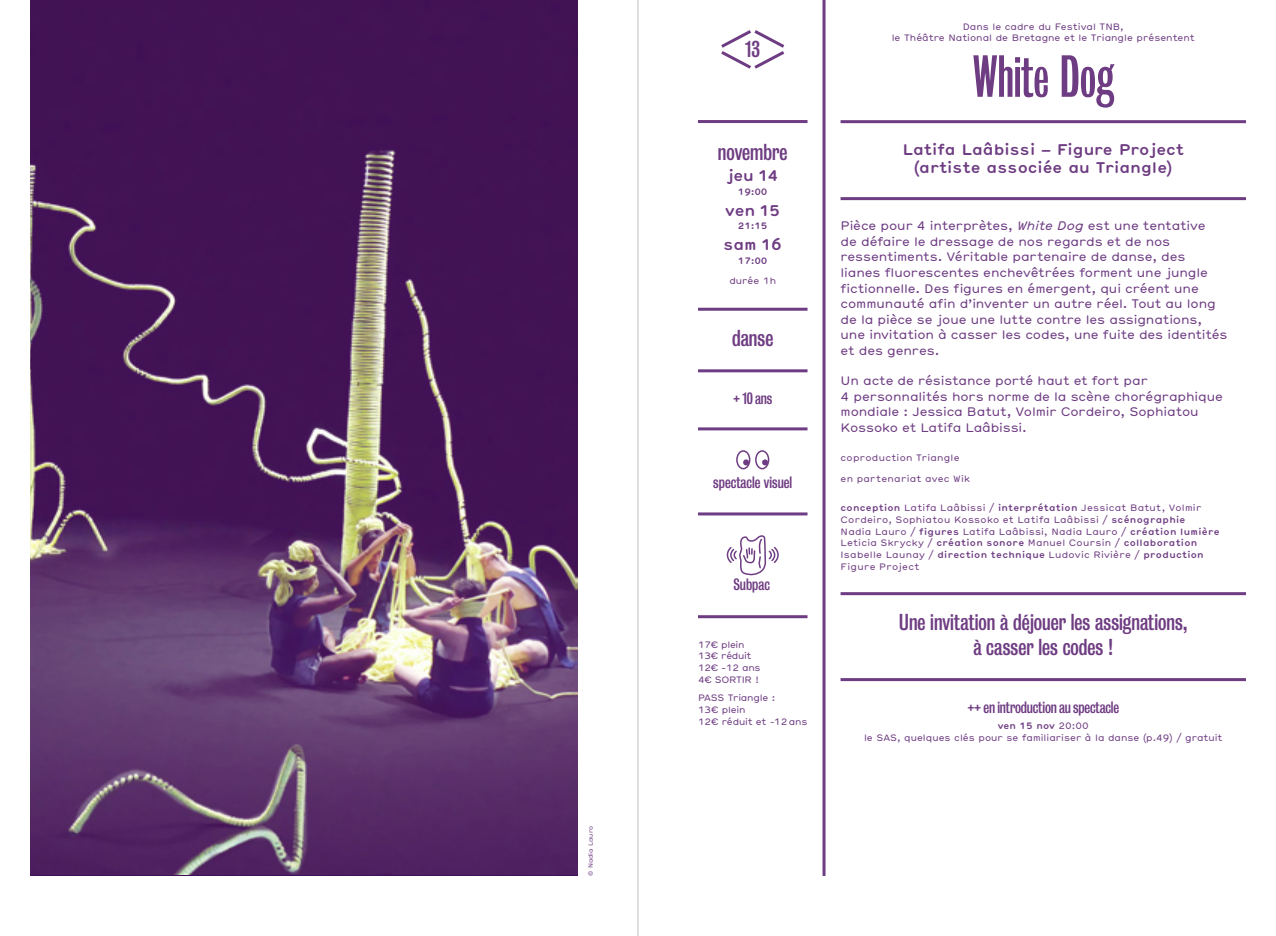
<style>
.page{position:relative;width:1276px;height:936px;background:#fff}
.page>*{position:absolute;margin:0;border:0;box-sizing:border-box;transform-origin:0 0}
.t1{font:54px "Bureau Grot Comp";color:#6e3c82}
.t2{font:21px/24.2px "Bureau Grot Cond";color:#6e3c82;text-align:center}
.t3{font:700 15px/18.6px "Hermes";color:#6e3c82;text-align:center}
.t4{font:15px "Bureau Grot Cond";letter-spacing:-.01em;color:#6e3c82}
.t5{font:12px/15.6px "Hermes";letter-spacing:-.01em;color:#6e3c82}
.t6{font:9px/11.7px "Hermes";letter-spacing:.02em;color:#6e3c82}
.t7{font:9px/11.7px "Hermes";color:#6e3c82;text-align:center}
.t8{font:9px/11.7px "Hermes";letter-spacing:-.02em;color:#6e3c82}
.t9{font:9px/11.7px "Hermes";letter-spacing:-.035em;color:#6e3c82}
.t10{font:700 9px "Hermes";letter-spacing:-.02em;color:#6e3c82}
.t11{font:6px "Hermes";color:#6e3c82}
.s1{font-style:italic}
.s2{font-weight:700}
</style>
<div class="page">
<img style="left:30px;top:0;width:548px;height:874px">
<hr style="left:822px;top:0;width:3px;height:875px;background:#6e3c82">
<hr style="left:840px;top:120px;width:406px;height:3px;background:#6e3c82">
<hr style="left:840px;top:197px;width:406px;height:3px;background:#6e3c82">
<hr style="left:840px;top:592px;width:406px;height:3px;background:#6e3c82">
<hr style="left:840px;top:678px;width:406px;height:3px;background:#6e3c82">
<svg style="left:721px;top:30px;width:64px;height:39px"></svg>
<hr style="left:698px;top:120px;width:109px;height:3px;background:#6e3c82">
<hr style="left:698px;top:308px;width:109px;height:3px;background:#6e3c82">
<hr style="left:698px;top:369px;width:109px;height:3px;background:#6e3c82">
<hr style="left:698px;top:427px;width:109px;height:3px;background:#6e3c82">
<svg style="left:743px;top:459px;width:4px;height:6px"></svg>
<div style="left:736px;top:450px;width:14px;height:19px;border:2px solid #6e3c82;border-radius:50%"></div>
<svg style="left:762px;top:459px;width:4px;height:6px"></svg>
<div style="left:755px;top:450px;width:14px;height:19px;border:2px solid #6e3c82;border-radius:50%"></div>
<hr style="left:698px;top:512px;width:109px;height:3px;background:#6e3c82">
<svg style="left:726px;top:535px;width:53px;height:41px"></svg>
<hr style="left:698px;top:615px;width:109px;height:3px;background:#6e3c82">
<hr style="left:638px;top:0;width:1px;height:935px;background:#bcbdc0">
<p class="t11" style="left:586px;top:875px;width:52px;rotate:-90deg">© Nadia Lauro</p>
<h2 class="t2" style="left:745px;top:37px;width:17px">13</h2>
<h2 class="t2" style="left:718px;top:140px;width:71px">novembre</h2>
<p class="t3" style="left:727px;top:165px;width:53px">jeu 14</p>
<p class="t10" style="left:738px;top:185px;width:31px">19:00</p>
<p class="t3" style="left:725px;top:200px;width:56px">ven 15</p>
<p class="t10" style="left:738px;top:219px;width:31px">21:15</p>
<p class="t3" style="left:723px;top:234px;width:60px">sam 16</p>
<p class="t10" style="left:738px;top:254px;width:31px">17:00</p>
<p class="t6" style="left:729px;top:274px;width:48px">durée 1h</p>
<h2 class="t2" style="left:732px;top:326px;width:43px">danse</h2>
<p class="t4" style="left:733px;top:389px;width:41px">+ 10 ans</p>
<p class="t4" style="left:713px;top:473px;width:81px">spectacle visuel</p>
<p class="t4" style="left:733px;top:576px;width:38px">Subpac</p>
<p class="t9" style="left:698px;top:638px;width:64px">17€ plein<br>13€ réduit<br>12€ -12 ans<br>4€ SORTIR !</p>
<p class="t8" style="left:698px;top:691px;width:111px">PASS Triangle :<br>13€ plein<br>12€ réduit et -12 ans</p>
<p class="t7" style="left:891px;top:20px;width:305px">Dans le cadre du Festival TNB,<br>le Théâtre National de Bretagne et le Triangle présentent</p>
<h1 class="t1" style="left:972px;top:46px;width:143px">White Dog</h1>
<p class="t3" style="left:902px;top:139px;width:283px">Latifa Laâbissi – Figure Project (artiste associée au Triangle)</p>
<p class="t5" style="left:840px;top:217px;width:389px">Pièce pour 4 interprètes, <span class="s1">White Dog</span> est une tentative<br>de défaire le dressage de nos regards et de nos ressentiments. Véritable partenaire de danse, des lianes fluorescentes enchevêtrées forment une jungle fictionnelle. Des figures en émergent, qui créent une communauté afin d’inventer un autre réel. Tout au long de la pièce se joue une lutte contre les assignations, une invitation à casser les codes, une fuite des identités et des genres.</p>
<p class="t5" style="left:840px;top:372px;width:384px">Un acte de résistance porté haut et fort par<br>4 personnalités hors norme de la scène chorégraphique mondiale : Jessica Batut, Volmir Cordeiro, Sophiatou Kossoko et Latifa Laâbissi.</p>
<p class="t6" style="left:840px;top:451px;width:121px">coproduction Triangle</p>
<p class="t6" style="left:840px;top:472px;width:131px">en partenariat avec Wik</p>
<p class="t6" style="left:840px;top:501px;width:380px"><span class="s2">conception</span> Latifa Laâbissi / <span class="s2">interprétation</span> Jessicat Batut, Volmir Cordeiro, Sophiatou Kossoko et Latifa Laâbissi / <span class="s2">scénographie<br></span>Nadia Lauro / <span class="s2">figures</span> Latifa Laâbissi, Nadia Lauro / <span class="s2">création lumière </span>Leticia Skrycky / <span class="s2">création sonore</span> Manuel Coursin / <span class="s2">collaboration </span>Isabelle Launay / <span class="s2">direction technique</span> Ludovic Rivière / <span class="s2">production </span>Figure Project</p>
<h2 class="t2" style="left:899px;top:610px;width:290px">Une invitation à déjouer les assignations, à casser les codes !</h2>
<p class="t4" style="left:967px;top:698px;width:153px">++ en introduction au spectacle</p>
<p class="t7" style="left:864px;top:719px;width:360px"><span class="s2">ven 15 nov</span> 20:00<br>le SAS, quelques clés pour se familiariser à la danse (p.49) / gratuit</p>
</div>
